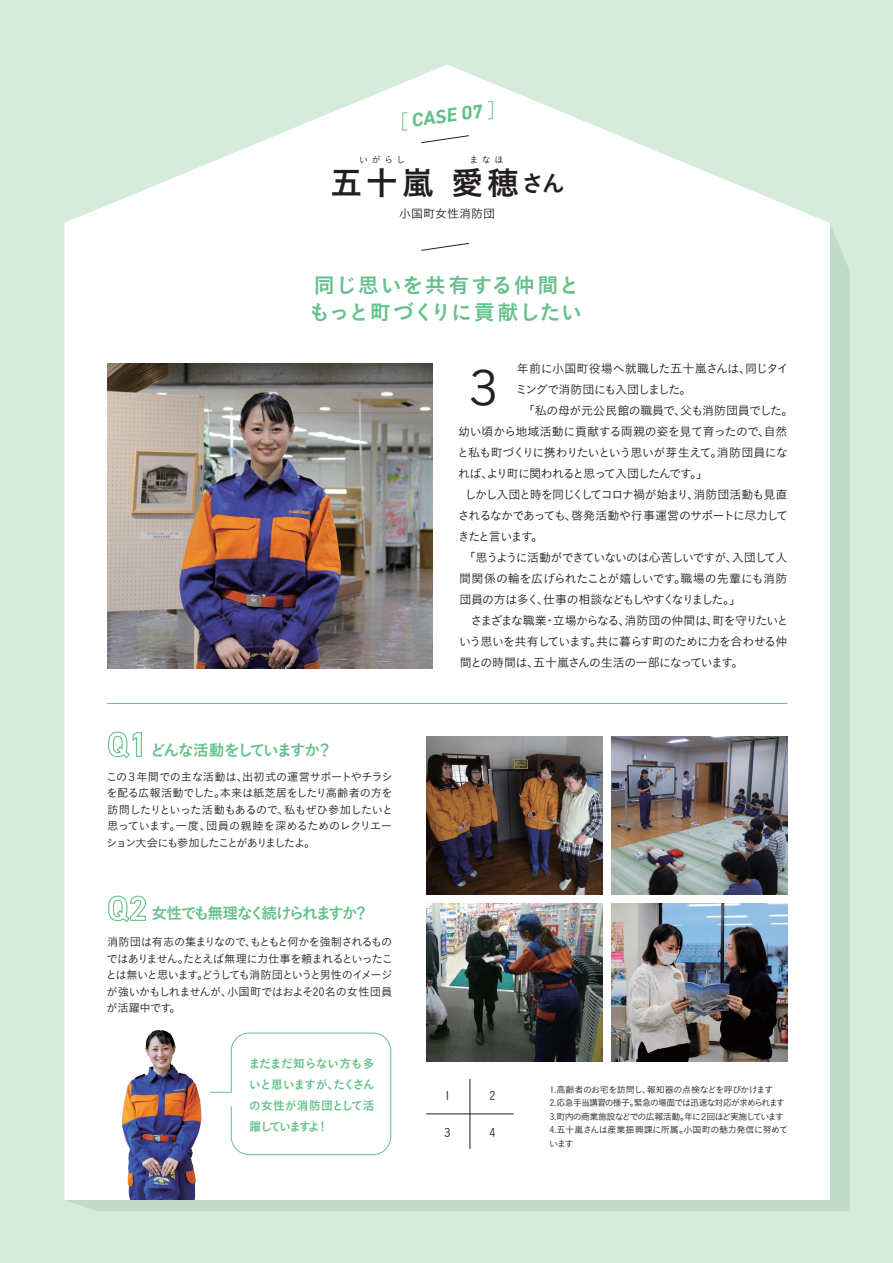
<style>
.page{position:relative;width:893px;height:1263px;background:#d5ebdb}
.page>*{position:absolute;margin:0;border:0;box-sizing:border-box;transform-origin:0 0}
.t1{font:48.3px "Koburina Go Std N W3";color:#231f20}
.t2{font:32.4px "Koburina Go Std N W6";color:#231f20}
.t3{font:21px/27px "Koburina Go Std N W6";letter-spacing:.025em;color:#65c18b}
.t4{font:700 19.35px "DIN2014";color:#65c18b}
.t5{font:15.75px "Koburina Go Std N W6";letter-spacing:-.13em;color:#65c18b}
.t6{font:12px "Koburina Go Std N W3";letter-spacing:-.065em;color:#231f20}
.t7{font:12px "Koburina Go Std N W3";letter-spacing:-.105em;color:#231f20}
.t8{font:12px "Koburina Go Std N W3";letter-spacing:-.03em;color:#231f20}
.t9{font:12px/21px "Koburina Go Std N W6";letter-spacing:-.055em;color:#65c18b;text-align:justify}
.t10{font:12px "Koburina Go Std N W3";letter-spacing:-.09em;color:#231f20}
.t11{font:12px "Koburina Go Std N W3";letter-spacing:-.095em;color:#231f20}
.t12{font:12px "Koburina Go Std N W3";letter-spacing:-.025em;color:#231f20}
.t13{font:12px "Koburina Go Std N W3";letter-spacing:-.035em;color:#231f20}
.t14{font:12px "Koburina Go Std N W3";letter-spacing:-.13em;color:#231f20}
.t15{font:12px "Koburina Go Std N W3";color:#231f20}
.t16{font:11.25px/16.5px "Koburina Go Std N W3";letter-spacing:-.065em;color:#231f20;text-align:justify}
.t17{font:9px/13.5px "Koburina Go Std N W3";letter-spacing:-.065em;color:#231f20}
.s1{font-family:"Koz Go Pr 6 N";font-weight:400}
.s2{font-size:22.95px}
</style>
<div class="page">
<svg style="left:65px;top:65px;width:765px;height:158px"></svg>
<div style="left:65px;top:223px;width:785px;height:988px;background:#fff"></div>
<svg style="left:108px;top:731px;width:34px;height:28px"></svg>
<div style="left:231px;top:1033px;width:160px;height:122px;border:1px solid #65c18b;border-radius:18px"></div>
<hr style="left:107px;top:703px;width:680px;height:1px;background:#65c18b">
<svg style="left:420px;top:135px;width:50px;height:9px"></svg>
<svg style="left:420px;top:242px;width:50px;height:9px"></svg>
<hr style="left:470px;top:1079px;width:1px;height:70px;background:#231f20">
<hr style="left:426px;top:1113px;width:88px;height:1px;background:#231f20">
<svg style="left:108px;top:895px;width:39px;height:28px"></svg>
<img style="left:107px;top:363px;width:325px;height:305px">
<img style="left:426px;top:736px;width:177px;height:159px">
<img style="left:611px;top:736px;width:176px;height:159px">
<img style="left:426px;top:903px;width:177px;height:159px">
<img style="left:611px;top:903px;width:176px;height:159px">
<img style="left:115px;top:1022px;width:96px;height:178px">
<h3 class="t4" style="left:386px;top:110px;width:121px;rotate:-7deg"><span class="s1">［</span> CASE 07 <span class="s1">］</span></h3>
<p class="t17" style="left:359px;top:153px;width:47px">いがらし</p>
<p class="t17" style="left:470px;top:153px;width:36px">まなほ</p>
<h2 class="t2" style="left:330px;top:158px;width:236px">五十嵐 愛穂<span class="s2">さん</span></h2>
<p class="t15" style="left:399px;top:204px;width:97px">小国町女性消防団</p>
<h3 class="t3" style="left:309px;top:272px;width:274px">同じ思いを共有する仲間ともっと町づくりに貢献したい</h3>
<h3 class="t5" style="left:150px;top:737px;width:184px">どんな活動をしていますか？</h3>
<p class="t16" style="left:106px;top:768px;width:289px">この３年間での主な活動は、出初式の運営サポートやチラシを配る広報活動でした。本来は紙芝居をしたり高齢者の方を訪問したりといった活動もあるので、私もぜひ参加したいと思っています。一度、団員の親睦を深めるためのレクリエーション大会にも参加したことがありましたよ。</p>
<h3 class="t5" style="left:151px;top:901px;width:219px">女性でも無理なく続けられますか？</h3>
<p class="t16" style="left:106px;top:933px;width:289px">消防団は有志の集まりなので、もともと何かを強制されるものではありません。たとえば無理に力仕事を頼まれるといったことは無いと思います。どうしても消防団というと男性のイメージが強いかもしれませんが、小国町ではおよそ20名の女性団員が活躍中です。</p>
<p class="t9" style="left:249px;top:1054px;width:128px">まだまだ知らない方も多いと思いますが、たくさんの女性が消防団として活躍していますよ！</p>
<p class="t8" style="left:517px;top:360px;width:273px">年前に小国町役場へ就職した五十嵐さんは、同じタイ</p>
<p class="t7" style="left:516px;top:381px;width:178px">ミングで消防団にも入団しました。</p>
<p class="t13" style="left:517px;top:402px;width:278px">　「私の母が元公民館の職員で、父も消防団員でした。</p>
<p class="t8" style="left:458px;top:423px;width:331px">幼い頃から地域活動に貢献する両親の姿を見て育ったので、自然</p>
<p class="t6" style="left:457px;top:444px;width:332px">と私も町づくりに携わりたいという思いが芽生えて。消防団員にな</p>
<p class="t7" style="left:458px;top:465px;width:251px">れば、より町に関われると思って入団したんです。」</p>
<p class="t10" style="left:464px;top:486px;width:324px">しかし入団と時を同じくしてコロナ禍が始まり、消防団活動も見直</p>
<p class="t6" style="left:458px;top:507px;width:332px">されるなかであっても、啓発活動や行事運営のサポートに尽力して</p>
<p class="t14" style="left:458px;top:528px;width:87px">きたと言います。</p>
<p class="t11" style="left:464px;top:549px;width:325px">「思うように活動ができていないのは心苦しいですが、入団して人</p>
<p class="t12" style="left:459px;top:570px;width:330px">間関係の輪を広げられたことが嬉しいです。職場の先輩にも消防</p>
<p class="t7" style="left:459px;top:591px;width:283px">団員の方は多く、仕事の相談などもしやすくなりました。」</p>
<p class="t6" style="left:471px;top:612px;width:320px">さまざまな職業・立場からなる、消防団の仲間は、町を守りたいと</p>
<p class="t6" style="left:459px;top:633px;width:330px">いう思いを共有しています。共に暮らす町のために力を合わせる仲</p>
<p class="t6" style="left:460px;top:654px;width:285px">間との時間は、五十嵐さんの生活の一部になっています。</p>
<h1 class="t1" style="left:459px;top:351px;width:50px">３</h1>
<p class="t6" style="left:444px;top:1086px;width:7px">1</p>
<p class="t6" style="left:489px;top:1086px;width:7px">2</p>
<p class="t6" style="left:444px;top:1123px;width:7px">3</p>
<p class="t6" style="left:489px;top:1123px;width:7px">4</p>
<p class="t17" style="left:549px;top:1082px;width:240px">1.高齢者のお宅を訪問し、報知器の点検などを呼びかけます<br>2.応急手当講習の様子。緊急の場面では迅速な対応が求められます<br>3.町内の商業施設などでの広報活動。年に２回ほど実施しています<br>4.五十嵐さんは産業振興課に所属。小国町の魅力発信に努めています</p>
</div>
